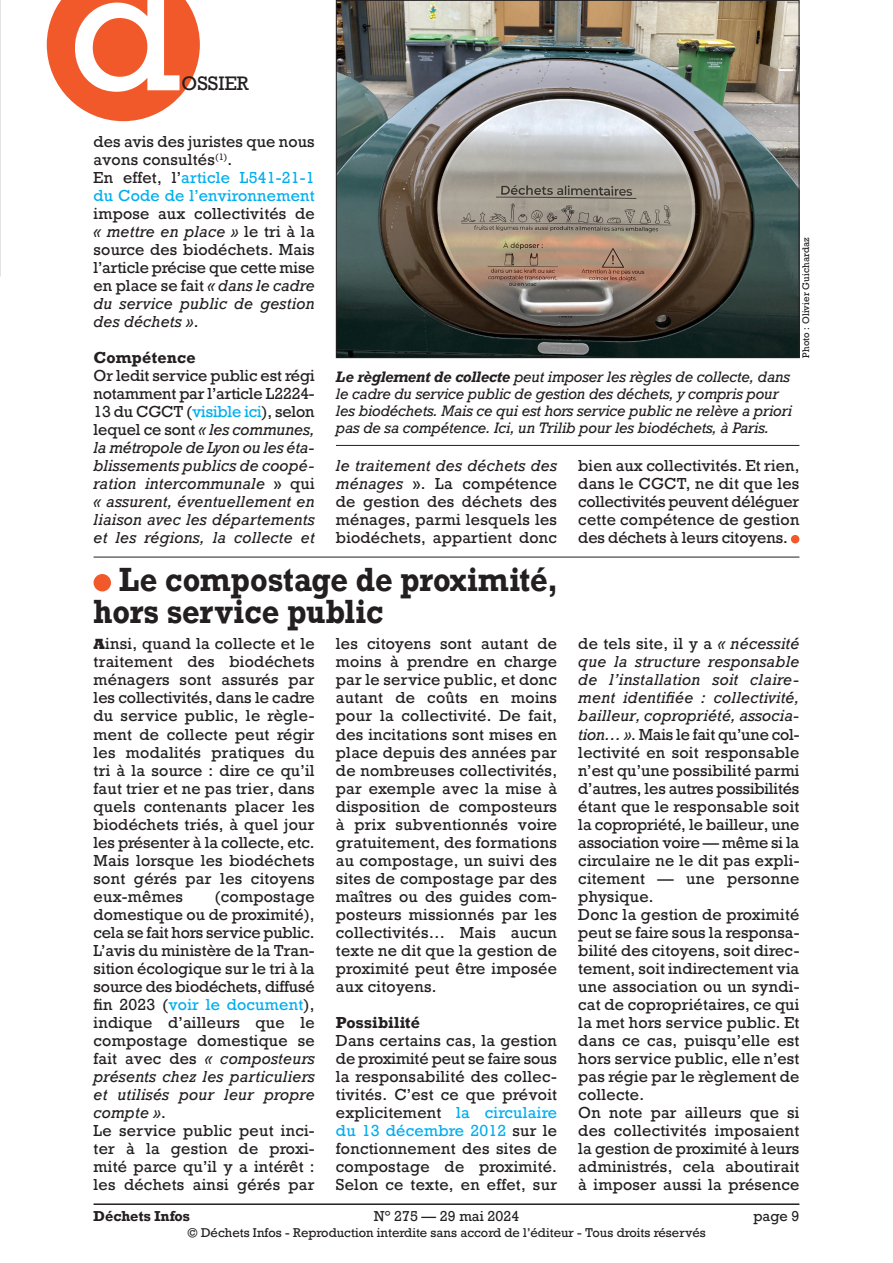
<style>
.page{position:relative;width:893px;height:1263px;background:#fff}
.page>*{position:absolute;margin:0;border:0;box-sizing:border-box;transform-origin:0 0}
.t1{font:166.5px "Rockwell";color:#fff}
.Texte_courant{font:700 31.5px/31.5px "Rockwell";letter-spacing:-.005em;color:#231f20;scale:.91 1}
.t2{font:18.3px "Rockwell";color:#231f20}
.Texte_courant-2{font:15px/18px "Rockwell";letter-spacing:.015em;color:#231f20;text-align:justify}
.Texte_courant-3{font:italic 15px/18px "Rockwell";letter-spacing:.015em;color:#231f20;text-align:justify}
.Texte_courant-4{font:700 15px "Rockwell";letter-spacing:.015em;color:#231f20}
.Légende_photo{font:italic 14.25px/17.2px "Rockwell";letter-spacing:-.01em;color:#231f20}
.t3{font:13.5px "Rockwell";color:#231f20}
.t4{font:700 13.5px "Rockwell";color:#231f20}
.t5{font:12px "Rockwell";color:#231f20}
.Crédit_photo{font:9px "Rockwell";letter-spacing:.015em;color:#231f20}
.s1{color:#00aeef}
.s2{font-style:italic}
.s3{font-style:normal}
.s4{font-style:normal;color:#00aeef}
.s5{font-weight:700}
.s6{font-family:"Rockwell Std";font-weight:800}
</style>
<div class="page">
<hr style="left:94px;top:1203px;width:705px;height:2px;background:#231f20">
<svg style="left:0;top:0;width:1px;height:276px"></svg>
<div style="left:791px;top:535px;width:8px;height:8px;background:#f1592a;border-radius:50%"></div>
<hr style="left:94px;top:557px;width:705px;height:1px;background:#231f20">
<div style="left:94px;top:574px;width:17px;height:17px;background:#f1592a;border-radius:50%"></div>
<img style="left:338px;top:2px;width:459px;height:354px">
<hr style="left:336px;top:445px;width:463px;height:1px;background:#231f20">
<svg style="left:47px;top:0;width:153px;height:121px;background:#f3734b"></svg>
<h1 class="t1" style="left:69px;top:-73px;width:114px">d</h1>
<p class="t2" style="left:182px;top:72px;width:69px">OSSIER</p>
<p class="Texte_courant-2" style="left:94px;top:133px;width:223px">des avis des juristes que nous avons consultés<sup>(1)</sup>.</p>
<p class="Texte_courant-2" style="left:94px;top:169px;width:223px">En effet, l’<span class="s1">article L541-21-1 du Code de l’environnement </span>impose aux collectivités de <span class="s2">« mettre en place »</span> le tri à la source des biodéchets. Mais l’article précise que cette mise en place se fait <span class="s2">« dans le cadre du service public de gestion des déchets »</span>.</p>
<p class="Texte_courant-4" style="left:94px;top:348px;width:104px">Compétence</p>
<p class="Texte_courant-3" style="left:94px;top:367px;width:223px"><span class="s3">Or ledit service public est régi notamment par l’article L2224- 13 du CGCT (</span><span class="s4">visible ici</span><span class="s3">), selon lequel ce sont</span> « les communes, la métropole de Lyon ou les éta&shy;blissements publics de coopé&shy;ration intercommunale <span class="s3">» qui </span>« assurent, éventuellement en liaison avec les départements et les régions, la collecte et</p>
<p class="Crédit_photo" style="left:800px;top:358px;width:122px;rotate:-90deg">Photo : Olivier Guichardaz</p>
<p class="Légende_photo" style="left:336px;top:368px;width:458px"><span class="s5">Le règlement de collecte</span> peut imposer les règles de collecte, dans le cadre du service public de gestion des déchets, y compris pour les biodéchets. Mais ce qui est hors service public ne relève a priori pas de sa compétence. Ici, un Trilib pour les biodéchets, à Paris.</p>
<p class="Texte_courant-2" style="left:336px;top:457px;width:223px"><span class="s2">le traitement des déchets des ménages</span> ». La compétence de gestion des déchets des ménages, parmi lesquels les biodéchets, appartient donc</p>
<p class="Texte_courant-2" style="left:578px;top:457px;width:223px">bien aux collectivités. Et rien, dans le CGCT, ne dit que les collectivités peuvent déléguer cette compétence de gestion des déchets à leurs citoyens.</p>
<p class="Texte_courant" style="left:94px;top:564px;width:512px;text-indent:26px">Le compostage de proximité, hors service public</p>
<p class="Texte_courant-2" style="left:94px;top:635px;width:223px"><span class="s6">A</span>insi, quand la collecte et le traitement des biodéchets ménagers sont assurés par les collectivités, dans le cadre du service public, le règle&shy;ment de collecte peut régir les modalités pratiques du tri à la source : dire ce qu’il faut trier et ne pas trier, dans quels contenants placer les biodéchets triés, à quel jour les présenter à la collecte, etc.</p>
<p class="Texte_courant-2" style="left:94px;top:851px;width:223px">Mais lorsque les biodéchets sont gérés par les citoyens eux-mêmes</p>
<p class="Texte_courant-2" style="left:578px;top:635px;width:223px;text-align:left">de tels site, il y a <span class="s2">« nécessité que la structure responsable de l’installation soit claire&shy;ment identifié e : collectivité, bailleur, coproprié té, associa&shy;tion… »</span>. Mais le fait qu’une col&shy;lectivité en soit responsable n’est qu’une possibilité parmi d’autres, les autres possibilités étant que le responsable soit la copropriété, le bailleur, une association voire — même si la circulaire ne le dit pas expli&shy;citement — une personne physique.</p>
<p class="Texte_courant-2" style="left:578px;top:905px;width:223px">Donc la gestion de proximité peut se faire sous la responsa&shy;bilité des citoyens, soit direc&shy;tement, soit indirectement via une association ou un syndi&shy;cat de copropriétaires, ce qui la met hors service public. Et dans ce cas, puisqu’elle est hors service public, elle n’est pas régie par le règlement de collecte.</p>
<p class="Texte_courant-2" style="left:578px;top:1103px;width:223px">On note par ailleurs que si des collectivités imposaient la gestion de proximité à leurs administrés, cela aboutirait à imposer aussi la présence</p>
<p class="Texte_courant-2" style="left:336px;top:635px;width:223px">les citoyens sont autant de moins à prendre en charge par le service public, et donc autant de coûts en moins pour la collectivité. De fait, des incitations sont mises en place depuis des années par de nombreuses collectivités, par exemple avec la mise à disposition de composteurs à prix subventionnés voire gratuitement, des formations au compostage, un suivi des sites de compostage par des maîtres ou des guides com&shy;posteurs missionnés par les collectivités… Mais aucun texte ne dit que la gestion de proximité peut être imposée aux citoyens.</p>
<p class="Texte_courant-4" style="left:336px;top:1012px;width:85px">Possibilité</p>
<p class="Texte_courant-2" style="left:336px;top:1031px;width:223px">Dans certains cas, la gestion de proximité peut se faire sous la responsabilité des collec&shy;tivités. C’est ce que prévoit explicitement <span class="s1">la circulaire du 13 décembre 2012</span> sur le fonctionnement des sites de compostage de proximité.<br>Selon ce texte, en effet, sur</p>
<p class="Texte_courant-2" style="left:94px;top:887px;width:223px;text-indent:121px">(compostage domestique ou de proximité), cela se fait hors service public.<br>L’avis du ministère de la Tran&shy;sition écologique sur le tri à la source des biodéchets, diffusé fin 2023 (<span class="s1">voir le document</span>), indique d’ailleurs que le compostage domestique se fait avec des <span class="s2">« composteurs présents chez les particuliers et utilisés pour leur propre compte »</span>.</p>
<p class="Texte_courant-2" style="left:94px;top:1121px;width:223px">Le service public peut inci&shy;ter à la gestion de proxi&shy;mité parce qu’il y a intérêt : les déchets ainsi gérés par</p>
<p class="t4" style="left:94px;top:1207px;width:98px">Déchets Infos</p>
<p class="t3" style="left:374px;top:1207px;width:147px">N° 275 — 29 mai 2024</p>
<p class="t3" style="left:753px;top:1207px;width:48px">page 9</p>
<p class="t5" style="left:187px;top:1225px;width:520px">© Déchets Infos - Reproduction interdite sans accord de l’éditeur - Tous droits réservés</p>
</div>
